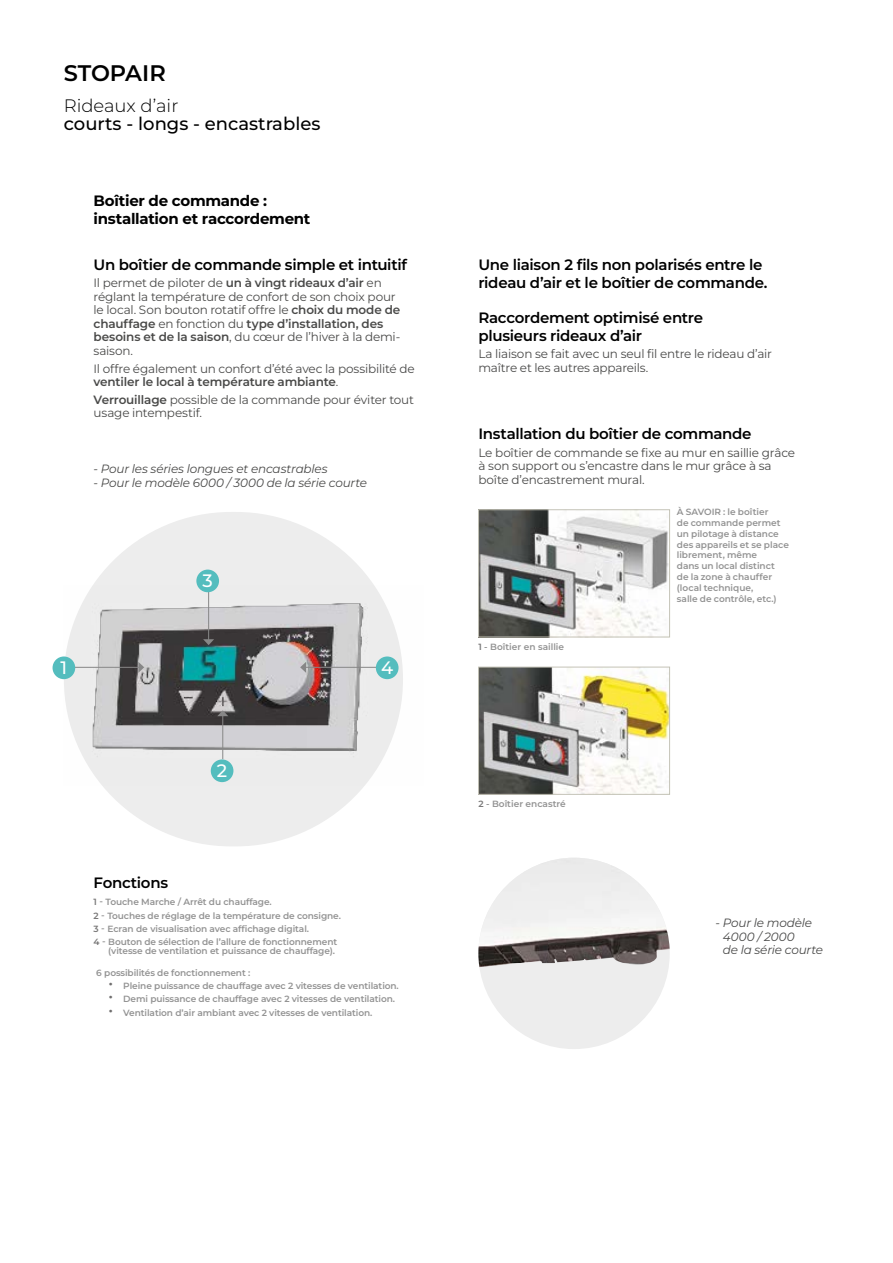
<style>
.page{position:relative;width:893px;height:1263px;background:#fff}
.page>*{position:absolute;margin:0;border:0;box-sizing:border-box;transform-origin:0 0}
.t1{font:600 22.5px "Montserrat";letter-spacing:-.005em;color:#000}
.t2{font:500 18px "Montserrat";color:#000}
.t3{font:300 18px "Montserrat";color:#000}
.t4{font:500 18px "Montserrat";color:#fff}
.t5{font:600 15px/18px "Montserrat";letter-spacing:-.02em;color:#000}
.t6{font:700 15px/18px "Montserrat";letter-spacing:-.02em;color:#000}
.t7{font:12px/13.5px "Montserrat";letter-spacing:-.015em;color:#4a4a49}
.t8{font:italic 12px/13.5px "Montserrat";letter-spacing:-.015em;color:#4a4a49}
.t9{font:600 9px/10.8px "Montserrat";letter-spacing:-.01em;color:#939393}
.s1{font-weight:600}
.s2{color:#797878}
.s3{font-weight:400;font-size:18px;color:#706f6f}
</style>
<div class="page">
<div style="left:478px;top:858px;width:192px;height:191px;background:#ededed;border-radius:50%"></div>
<img style="left:478px;top:858px;width:192px;height:109px">
<div style="left:64px;top:512px;width:339px;height:334px;background:#ededed;border-radius:167px"></div>
<img style="left:64px;top:585px;width:338px;height:200px">
<hr style="left:73px;top:667px;width:66px;height:1px;background:#878787">
<svg style="left:138px;top:662px;width:6px;height:11px"></svg>
<hr style="left:208px;top:590px;width:1px;height:50px;background:#878787">
<svg style="left:203px;top:639px;width:11px;height:6px"></svg>
<hr style="left:222px;top:715px;width:1px;height:44px;background:#878787">
<svg style="left:217px;top:710px;width:11px;height:6px"></svg>
<hr style="left:305px;top:667px;width:72px;height:1px;background:#878787">
<svg style="left:300px;top:662px;width:6px;height:11px"></svg>
<div style="left:53px;top:656px;width:22px;height:23px;background:#54bdbe;border-radius:50%"></div>
<div style="left:196px;top:570px;width:23px;height:22px;background:#54bdbe;border-radius:50%"></div>
<div style="left:211px;top:759px;width:22px;height:23px;background:#54bdbe;border-radius:50%"></div>
<div style="left:376px;top:656px;width:23px;height:23px;background:#54bdbe;border-radius:50%"></div>
<img style="left:480px;top:512px;width:188px;height:123px">
<div style="left:478px;top:510px;width:192px;height:127px;border:1px solid #c4c3b7"></div>
<img style="left:480px;top:669px;width:188px;height:123px">
<div style="left:478px;top:667px;width:192px;height:127px;border:1px solid #c4c3b7"></div>
<h1 class="t1" style="left:64px;top:57px;width:103px">STOPAIR</h1>
<h2 class="t3" style="left:64px;top:93px;width:116px">Rideaux d’air</h2>
<h2 class="t2" style="left:64px;top:111px;width:258px">courts - longs - encastrables</h2>
<h3 class="t6" style="left:94px;top:191px;width:218px">Boîtier de commande : installation et raccordement</h3>
<h3 class="t5" style="left:94px;top:255px;width:315px">Un boîtier de commande simple et intuitif</h3>
<p class="t7" style="left:94px;top:276px;width:308px">Il permet de piloter de <span class="s1">un à vingt rideaux d’air</span> en réglant la température de confort de son choix pour le local. Son bouton rotatif offre le <span class="s1">choix du mode de chauffage</span> en fonction du <span class="s1">type d’installation, des besoins et de la saison</span>, du cœur de l’hiver à la demi&shy;saison.</p>
<h3 class="t7" style="left:94px;top:361px;width:323px">Il offre également un confort d’été avec la possibilité de <span class="s1">ventiler le local à température ambiante</span>.</h3>
<h3 class="t7" style="left:94px;top:392px;width:322px"><span class="s1">Verrouillage</span> possible de la commande pour éviter tout usage intempestif.</h3>
<h3 class="t8" style="left:94px;top:462px;width:236px">- Pour les séries longues et encastrables</h3>
<h3 class="t8" style="left:94px;top:475px;width:275px">- Pour le modèle 6000 / 3000 de la série courte</h3>
<h2 class="t4" style="left:61px;top:655px;width:8px">1</h2>
<h2 class="t4" style="left:203px;top:568px;width:12px">3</h2>
<h2 class="t4" style="left:217px;top:758px;width:12px">2</h2>
<h2 class="t4" style="left:381px;top:655px;width:14px">4</h2>
<h3 class="t5" style="left:94px;top:873px;width:76px">Fonctions</h3>
<p class="t9" style="left:94px;top:895px;width:249px;line-height:13.2px"><span class="s2">1</span> - Touche Marche / Arrêt du chauffage.<br><span class="s2">2</span> - Touches de réglage de la température de consigne.<br><span class="s2">3</span> - Ecran de visualisation avec affichage digital.<br><span class="s2">4</span> - Bouton de sélection de l’allure de fonctionnement</p>
<p class="t9" style="left:108px;top:945px;width:228px">(vitesse de ventilation et puissance de chauffage).</p>
<p class="t9" style="left:96px;top:967px;width:156px">6 possibilités de fonctionnement :</p>
<p class="t9" style="left:108px;top:980px;width:292px"><span class="s3">•</span> Pleine puissance de chauffage avec 2 vitesses de ventilation.</p>
<p class="t9" style="left:108px;top:993px;width:288px"><span class="s3">•</span> Demi puissance de chauffage avec 2 vitesses de ventilation.</p>
<p class="t9" style="left:108px;top:1007px;width:266px"><span class="s3">•</span> Ventilation d’air ambiant avec 2 vitesses de ventilation.</p>
<h3 class="t5" style="left:478px;top:255px;width:291px">Une liaison 2 fils non polarisés entre le rideau d’air et le boîtier de commande.</h3>
<h3 class="t5" style="left:478px;top:308px;width:226px">Raccordement optimisé entre plusieurs rideaux d’air</h3>
<h3 class="t7" style="left:478px;top:347px;width:295px">La liaison se fait avec un seul fil entre le rideau d’air maître et les autres appareils.</h3>
<h3 class="t5" style="left:478px;top:424px;width:275px">Installation du boîtier de commande</h3>
<h3 class="t7" style="left:478px;top:445px;width:318px">Le boîtier de commande se fixe au mur en saillie grâce à son support ou s’encastre dans le mur grâce à sa boîte d’encastrement mural.</h3>
<p class="t9" style="left:478px;top:641px;width:87px"><span class="s2">1</span> - Boîtier en saillie</p>
<p class="t9" style="left:478px;top:798px;width:89px"><span class="s2">2</span> - Boîtier encastré</p>
<p class="t9" style="left:677px;top:506px;width:114px">À SAVOIR : le boîtier<br>de commande permet un pilotage à distance des appareils et se place librement, même<br>dans un local distinct de la zone à chauffer (local technique,<br>salle de contrôle, etc.)</p>
<h3 class="t8" style="left:723px;top:916px;width:102px;text-indent:-7px">- Pour le modèle<br>4000 / 2000<br>de la série courte</h3>
</div>
